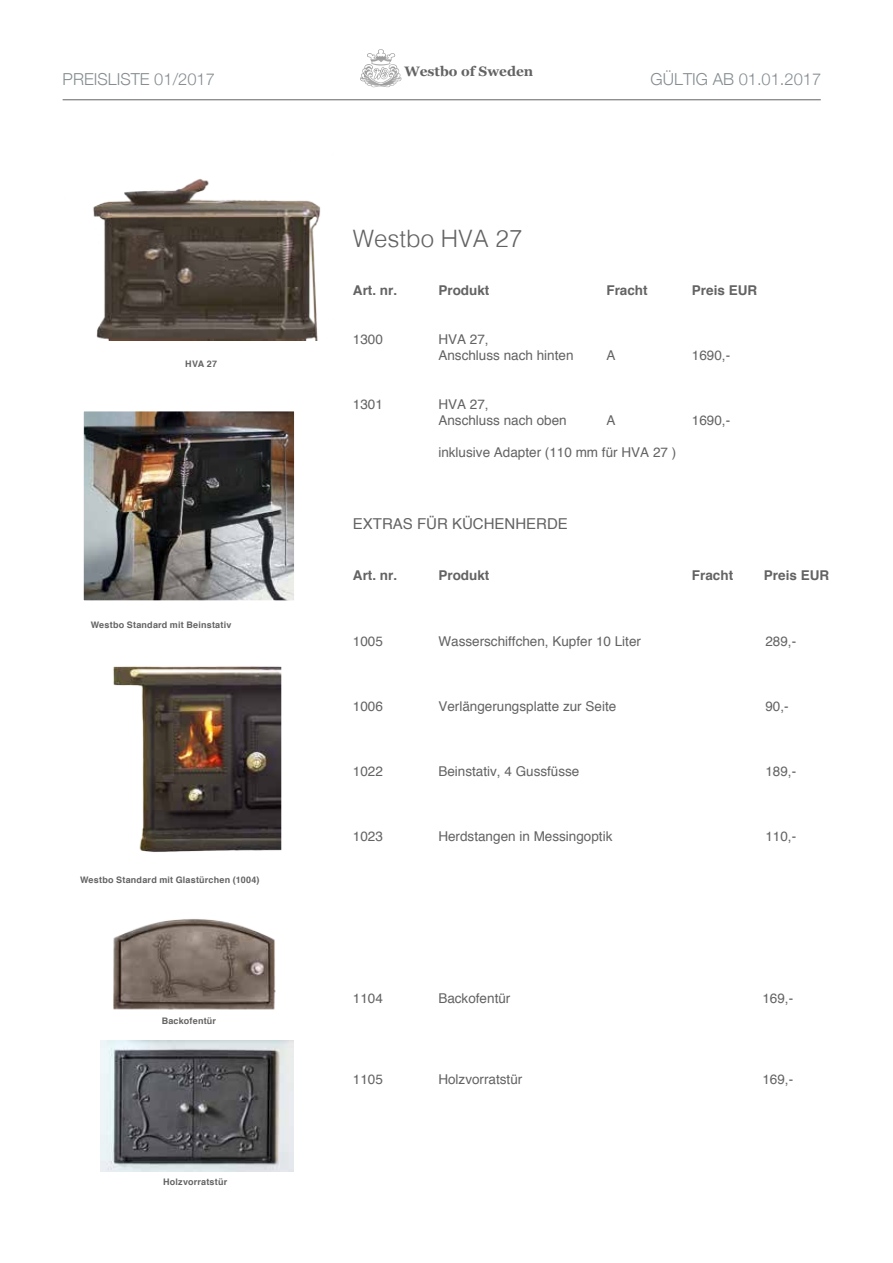
<style>
.page{position:relative;width:893px;height:1263px;background:#fff}
.page>*{position:absolute;margin:0;border:0;box-sizing:border-box;transform-origin:0 0}
.t1{font:300 24px "Helvetica";color:#646363}
.t2{font:300 16.5px "Helvetica Neue";color:#848d91}
.t3{font:15px "Helvetica";color:#646363}
.t4{font:700 13.65px "Georgia";color:#646363}
.t5{font:13.5px/16.2px "Helvetica";color:#646363}
.t6{font:700 13.5px "Helvetica";color:#646363}
.t7{font:700 9px "Helvetica";letter-spacing:.025em;color:#646363}
</style>
<div class="page">
<hr style="left:63px;top:99px;width:758px;height:1px;background:#646363">
<img style="left:113px;top:666px;width:167px;height:186px">
<img style="left:85px;top:412px;width:208px;height:187px">
<div style="left:81px;top:408px;width:216px;height:195px;border:3px solid #fff"></div>
<img style="left:93px;top:179px;width:228px;height:161px">
<img style="left:113px;top:919px;width:163px;height:90px">
<img style="left:100px;top:1041px;width:193px;height:130px">
<div style="left:359px;top:48px;width:45px;height:43px;background:#000;opacity:.75"></div>
<p class="t4" style="left:404px;top:61px;width:130px">Westbo of Sweden</p>
<p class="t2" style="left:63px;top:66px;width:154px">PREISLISTE 01/2017</p>
<p class="t2" style="left:651px;top:66px;width:172px">GÜLTIG AB 01.01.2017</p>
<p class="t7" style="left:185px;top:356px;width:33px">HVA 27</p>
<p class="t7" style="left:91px;top:618px;width:142px">Westbo Standard mit Beinstativ</p>
<p class="t7" style="left:80px;top:873px;width:181px">Westbo Standard mit Glastürchen (1004)</p>
<p class="t7" style="left:162px;top:1014px;width:56px">Backofentür</p>
<p class="t7" style="left:163px;top:1174px;width:66px">Holzvorratstür</p>
<h1 class="t1" style="left:353px;top:218px;width:171px">Westbo HVA 27</h1>
<p class="t6" style="left:353px;top:280px;width:46px">Art. nr.</p>
<p class="t6" style="left:438px;top:280px;width:53px">Produkt</p>
<p class="t6" style="left:606px;top:280px;width:43px">Fracht</p>
<p class="t6" style="left:692px;top:280px;width:67px">Preis EUR</p>
<p class="t5" style="left:353px;top:332px;width:32px">1300</p>
<p class="t5" style="left:438px;top:332px;width:137px">HVA 27,<br>Anschluss nach hinten</p>
<p class="t5" style="left:606px;top:348px;width:11px">A</p>
<p class="t5" style="left:692px;top:348px;width:40px">1690,-</p>
<p class="t5" style="left:353px;top:396px;width:32px">1301</p>
<p class="t5" style="left:438px;top:396px;width:130px">HVA 27,<br>Anschluss nach oben</p>
<p class="t5" style="left:606px;top:413px;width:11px">A</p>
<p class="t5" style="left:692px;top:413px;width:40px">1690,-</p>
<p class="t5" style="left:438px;top:445px;width:239px">inklusive Adapter (110 mm für HVA 27 )</p>
<p class="t3" style="left:353px;top:513px;width:217px">EXTRAS FÜR KÜCHENHERDE</p>
<p class="t6" style="left:353px;top:564px;width:46px">Art. nr.</p>
<p class="t6" style="left:438px;top:564px;width:53px">Produkt</p>
<p class="t6" style="left:692px;top:564px;width:43px">Fracht</p>
<p class="t6" style="left:764px;top:564px;width:67px">Preis EUR</p>
<p class="t5" style="left:353px;top:634px;width:32px">1005</p>
<p class="t5" style="left:438px;top:634px;width:204px">Wasserschiffchen, Kupfer 10 Liter</p>
<p class="t5" style="left:765px;top:634px;width:32px">289,-</p>
<p class="t5" style="left:353px;top:699px;width:32px">1006</p>
<p class="t5" style="left:438px;top:699px;width:179px">Verlängerungsplatte zur Seite</p>
<p class="t5" style="left:765px;top:699px;width:25px">90,-</p>
<p class="t5" style="left:353px;top:764px;width:32px">1022</p>
<p class="t5" style="left:438px;top:764px;width:143px">Beinstativ, 4 Gussfüsse</p>
<p class="t5" style="left:765px;top:764px;width:32px">189,-</p>
<p class="t5" style="left:353px;top:828px;width:32px">1023</p>
<p class="t5" style="left:438px;top:828px;width:176px">Herdstangen in Messingoptik</p>
<p class="t5" style="left:765px;top:828px;width:32px">110,-</p>
<p class="t5" style="left:353px;top:990px;width:32px">1104</p>
<p class="t5" style="left:438px;top:990px;width:74px">Backofentür</p>
<p class="t5" style="left:762px;top:990px;width:32px">169,-</p>
<p class="t5" style="left:353px;top:1071px;width:32px">1105</p>
<p class="t5" style="left:438px;top:1071px;width:86px">Holzvorratstür</p>
<p class="t5" style="left:762px;top:1071px;width:32px">169,-</p>
</div>
